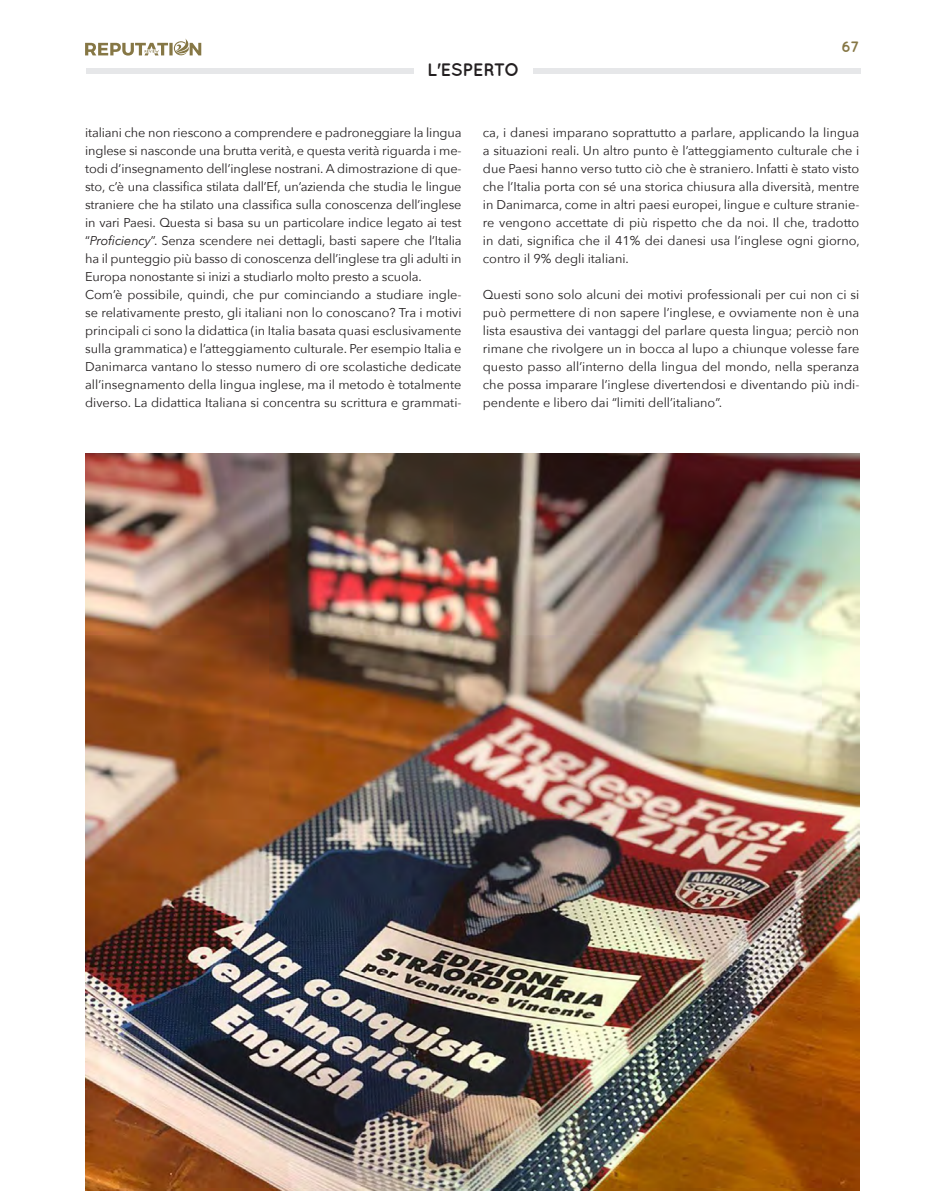
<style>
.page{position:relative;width:936px;height:1191px;background:#fff}
.page>*{position:absolute;margin:0;border:0;box-sizing:border-box;transform-origin:0 0}
.t1{font:700 18px "Quicksand";letter-spacing:-.02em;color:#231f20}
.t2{font:700 15px "Quicksand";color:#867745}
.t3{font:12.75px/18px "Avenir Next";color:#231f20;text-align:justify}
.s1{font-style:italic}
</style>
<div class="page">
<svg style="left:85px;top:38px;width:116px;height:18px"></svg>
<div style="left:86px;top:68px;width:328px;height:5px;background:#e6e7e9"></div>
<div style="left:533px;top:68px;width:327px;height:5px;background:#e6e7e9"></div>
<img style="left:85px;top:453px;width:774px;height:738px">
<p class="t1" style="left:427px;top:59px;width:94px">L'ESPERTO</p>
<p class="t2" style="left:841px;top:38px;width:20px">67</p>
<p class="t3" style="left:85px;top:123px;width:378px">italiani che non riescono a comprendere e padroneggiare la lingua inglese si nasconde una brutta verità, e questa verità riguarda i me&shy;todi d’insegnamento dell’inglese nostrani. A dimostrazione di que&shy;sto, c’è una classifica stilata dall’Ef, un’azienda che studia le lingue straniere che ha stilato una classifica sulla conoscenza dell’inglese in vari Paesi. Questa si basa su un particolare indice legato ai test “<span class="s1">Proficiency</span>”. Senza scendere nei dettagli, basti sapere che l’Italia ha il punteggio più basso di conoscenza dell’inglese tra gli adulti in Europa nonostante si inizi a studiarlo molto presto a scuola.</p>
<p class="t3" style="left:85px;top:285px;width:378px">Com’è possibile, quindi, che pur cominciando a studiare ingle&shy;se relativamente presto, gli italiani non lo conoscano? Tra i motivi principali ci sono la didattica (in Italia basata quasi esclusivamente sulla grammatica) e l’atteggiamento culturale. Per esempio Italia e Danimarca vantano lo stesso numero di ore scolastiche dedicate all’insegnamento della lingua inglese, ma il metodo è totalmente diverso. La didattica Italiana si concentra su scrittura e grammati-</p>
<p class="t3" style="left:483px;top:123px;width:378px">ca, i danesi imparano soprattutto a parlare, applicando la lingua a situazioni reali. Un altro punto è l’atteggiamento culturale che i due Paesi hanno verso tutto ciò che è straniero. Infatti è stato visto che l’Italia porta con sé una storica chiusura alla diversità, mentre in Danimarca, come in altri paesi europei, lingue e culture stranie&shy;re vengono accettate di più rispetto che da noi. Il che, tradotto in dati, significa che il 41% dei danesi usa l’inglese ogni giorno, contro il 9% degli italiani.</p>
<p class="t3" style="left:483px;top:285px;width:378px">Questi sono solo alcuni dei motivi professionali per cui non ci si può permettere di non sapere l’inglese, e ovviamente non è una lista esaustiva dei vantaggi del parlare questa lingua; perciò non rimane che rivolgere un in bocca al lupo a chiunque volesse fare questo passo all’interno della lingua del mondo, nella speranza che possa imparare l’inglese divertendosi e diventando più indi&shy;pendente e libero dai “limiti dell’italiano”.</p>
</div>
